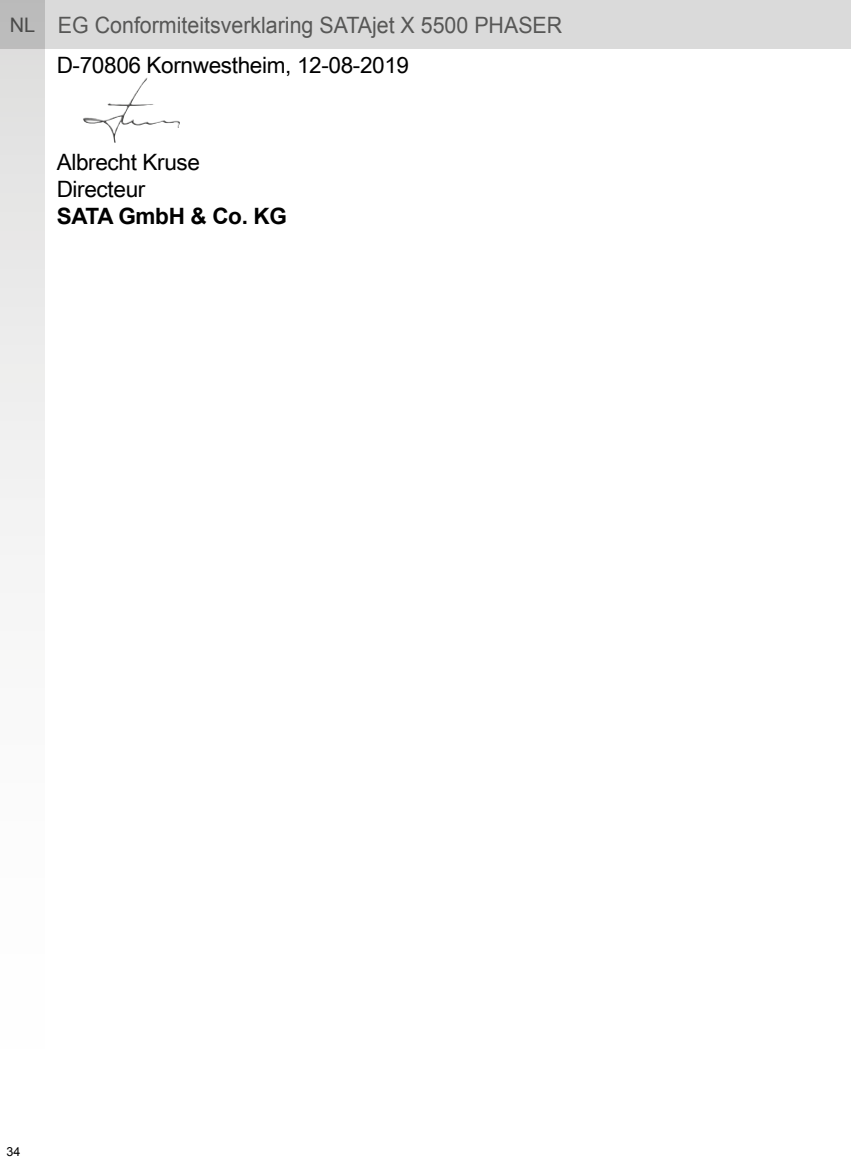
<style>
.page{position:relative;width:851px;height:1170px;background:#fff}
.page>*{position:absolute;margin:0;border:0;box-sizing:border-box;transform-origin:0 0}
.t1{font:22.5px/27px "Arial Unicode MS";letter-spacing:-.015em;color:#000}
.t2{font:22.5px "Arial";color:#575756;scale:.95 1}
.t3{font:700 22.5px "Arial";letter-spacing:-.015em;color:#000}
.t4{font:12.5px "Arial";color:#000}
.s1{font-size:20px}
</style>
<div class="page">
<div style="left:0;top:0;width:850px;height:49px;background:#dadada"></div>
<svg style="left:0;top:0;width:44px;height:555px"></svg>
<img style="left:83px;top:78px;width:97px;height:65px">
<p class="t2" style="left:10px;top:10px;width:583px"><span class="s1">NL</span> EG Conformiteitsverklaring SATAjet X 5500 PHASER</p>
<p class="t1" style="left:57px;top:51px;width:354px">D-70806 Kornwestheim, 12-08-2019</p>
<p class="t1" style="left:57px;top:148px;width:145px">Albrecht Kruse<br>Directeur</p>
<p class="t3" style="left:57px;top:201px;width:232px">SATA GmbH &amp; Co. KG</p>
<p class="t4" style="left:6px;top:1143px;width:15px">34</p>
</div>
